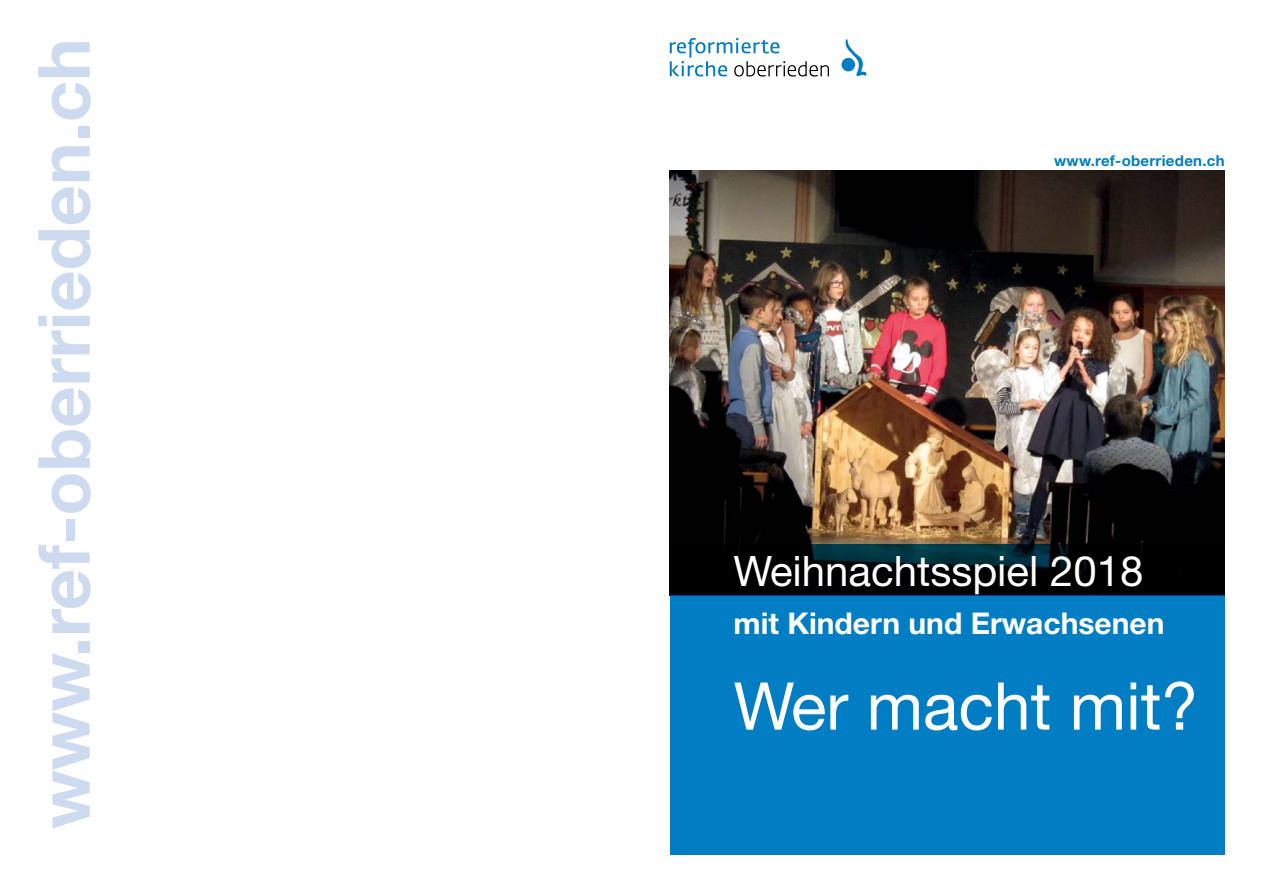
<style>
.page{position:relative;width:1263px;height:893px;background:#fff}
.page>*{position:absolute;margin:0;border:0;box-sizing:border-box;transform-origin:0 0}
.t1{font:700 72px "Helvetica Neue LT Pro";color:#cddaf0}
.t2{font:66px "Helvetica Neue LT Pro";color:#fff}
.t3{font:42px "Helvetica Neue LT Pro";color:#fff}
.t4{font:700 30px "Helvetica Neue LT Pro";color:#fff}
.t5{font:700 15px "Helvetica Neue LT Pro";letter-spacing:.02em;color:#007dc3}
</style>
<div class="page">
<svg style="left:670px;top:38px;width:159px;height:39px"></svg>
<svg style="left:841px;top:58px;width:14px;height:13px"></svg>
<svg style="left:845px;top:39px;width:21px;height:38px"></svg>
<img style="left:670px;top:170px;width:555px;height:374px">
<div style="left:670px;top:595px;width:555px;height:260px;background:#007dc3"></div>
<svg style="left:670px;top:544px;width:555px;height:51px;background:#00080b"></svg>
<h1 class="t1" style="left:19px;top:829px;width:792px;rotate:-90deg">www.ref-oberrieden.ch</h1>
<p class="t5" style="left:1054px;top:151px;width:172px">www.ref-oberrieden.ch</p>
<h3 class="t3" style="left:733px;top:545px;width:411px">Weihnachtsspiel 2018</h3>
<p class="t4" style="left:733px;top:604px;width:433px">mit Kindern und Erwachsenen</p>
<h2 class="t2" style="left:733px;top:665px;width:466px">Wer macht mit?</h2>
</div>
